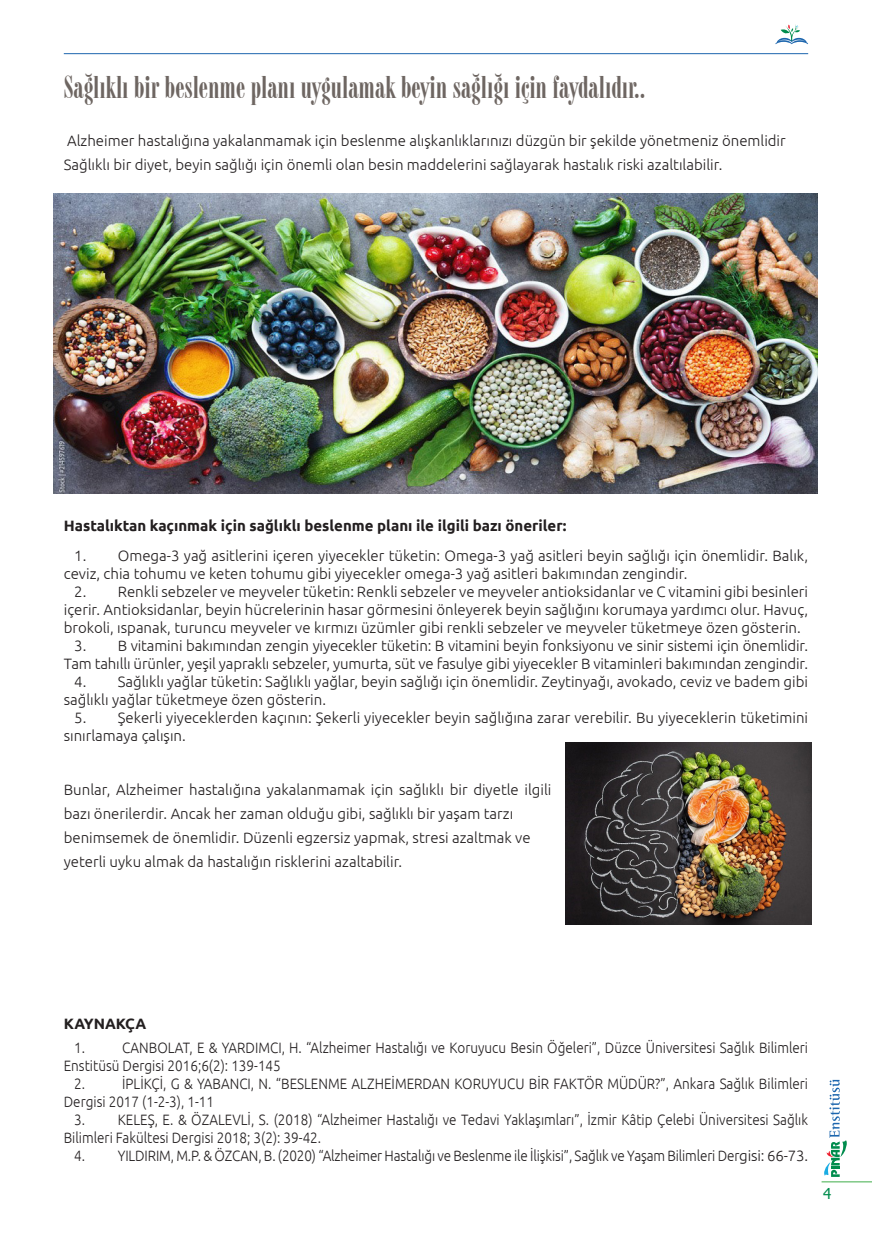
<style>
.page{position:relative;width:872px;height:1234px;background:#fff}
.page>*{position:absolute;margin:0;border:0;box-sizing:border-box;transform-origin:0 0}
.t1{font:30px "Modern 735 BT Roman A";color:#6e6662}
.t2{font:300 15px/18px "Ubuntu";color:#231f20}
.t3{font:300 15px/18px "Ubuntu";color:#231f20;scale:.9 1}
.t4{font:700 15px "Ubuntu";color:#231f20}
.t5{font:15px "Tahoma";color:#008c4d}
</style>
<div class="page">
<hr style="left:64px;top:53px;width:744px;height:1px;background:#1d66ae">
<svg style="left:775px;top:24px;width:33px;height:20px"></svg>
<hr style="left:821px;top:1181px;width:51px;height:1px;background:#40ae49">
<svg style="left:824px;top:1079px;width:23px;height:97px"></svg>
<img style="left:54px;top:193px;width:763px;height:300px">
<img style="left:566px;top:742px;width:245px;height:182px">
<p class="t1" style="left:64px;top:70px;width:583px">Sağlıklı bir beslenme planı uygulamak beyin sağlığı için faydalıdır..</p>
<p class="t2" style="left:67px;top:132px;width:720px">Alzheimer hastalığına yakalanmamak için beslenme alışkanlıklarınızı düzgün bir şekilde yönetmeniz önemlidir</p>
<p class="t2" style="left:64px;top:156px;width:660px">Sağlıklı bir diyet, beyin sağlığı için önemli olan besin maddelerini sağlayarak hastalık riski azaltılabilir.</p>
<p class="t4" style="left:64px;top:516px;width:504px">Hastalıktan kaçınmak için sağlıklı beslenme planı ile ilgili bazı öneriler:</p>
<p class="t2" style="left:64px;top:546px;width:746px;text-indent:10px">1. Omega-3 yağ asitlerini içeren yiyecekler tüketin: Omega-3 yağ asitleri beyin sağlığı için önemlidir. Balık, ceviz, chia tohumu ve keten tohumu gibi yiyecekler omega-3 yağ asitleri bakımından zengindir.</p>
<p class="t2" style="left:64px;top:582px;width:746px;text-align:justify;text-indent:10px">2. Renkli sebzeler ve meyveler tüketin: Renkli sebzeler ve meyveler antioksidanlar ve C vitamini gibi besinleri içerir. Antioksidanlar, beyin hücrelerinin hasar görmesini önleyerek beyin sağlığını korumaya yardımcı olur. Havuç, brokoli, ıspanak, turuncu meyveler ve kırmızı üzümler gibi renkli sebzeler ve meyveler tüketmeye özen gösterin.</p>
<p class="t2" style="left:64px;top:636px;width:746px;text-align:right">3. B vitamini bakımından zengin yiyecekler tüketin: B vitamini beyin fonksiyonu ve sinir sistemi için önemlidir.<br>Tam tahıllı ürünler, yeşil yapraklı sebzeler, yumurta, süt ve fasulye gibi yiyecekler B vitaminleri bakımından zengindir.</p>
<p class="t2" style="left:64px;top:672px;width:746px;text-indent:10px">4. Sağlıklı yağlar tüketin: Sağlıklı yağlar, beyin sağlığı için önemlidir. Zeytinyağı, avokado, ceviz ve badem gibi sağlıklı yağlar tüketmeye özen gösterin.</p>
<p class="t2" style="left:64px;top:708px;width:746px;text-indent:10px">5. Şekerli yiyeceklerden kaçının: Şekerli yiyecekler beyin sağlığına zarar verebilir. Bu yiyeceklerin tüketimini sınırlamaya çalışın.</p>
<p class="t2" style="left:64px;top:777px;width:489px;line-height:24px">Bunlar, Alzheimer hastalığına yakalanmamak için sağlıklı bir diyetle ilgili bazı önerilerdir. Ancak her zaman olduğu gibi, sağlıklı bir yaşam tarzı</p>
<p class="t2" style="left:64px;top:828px;width:468px">benimsemek de önemlidir. Düzenli egzersiz yapmak, stresi azaltmak ve</p>
<p class="t2" style="left:64px;top:852px;width:340px">yeterli uyku almak da hastalığın risklerini azaltabilir.</p>
<p class="t4" style="left:64px;top:1014px;width:84px">KAYNAKÇA</p>
<p class="t3" style="left:74px;top:1038px;width:14px">1.</p>
<p class="t3" style="left:64px;top:1038px;width:828px;text-indent:58px">CANBOLAT, E &amp; YARDIMCI, H. “Alzheimer Hastalığı ve Koruyucu Besin Öğeleri”, Düzce Üniversitesi Sağlık Bilimleri<br>Enstitüsü Dergisi 2016;6(2): 139-145</p>
<p class="t3" style="left:74px;top:1074px;width:14px">2.</p>
<p class="t3" style="left:64px;top:1074px;width:828px;text-indent:58px">İPLİKÇİ, G &amp; YABANCI, N. “BESLENME ALZHEİMERDAN KORUYUCU BİR FAKTÖR MÜDÜR?”, Ankara Sağlık Bilimleri<br>Dergisi 2017 (1-2-3), 1-11</p>
<p class="t3" style="left:64px;top:1110px;width:828px;text-indent:11px">3. KELEŞ, E. &amp; ÖZALEVLİ, S. (2018) “Alzheimer Hastalığı ve Tedavi Yaklaşımları”, İzmir Kâtip Çelebi Üniversitesi Sağlık<br>Bilimleri Fakültesi Dergisi 2018; 3(2): 39-42.</p>
<p class="t3" style="left:74px;top:1146px;width:816px">4. YILDIRIM, M.P. &amp; ÖZCAN, B. (2020) “Alzheimer Hastalığı ve Beslenme ile İlişkisi”, Sağlık ve Yaşam Bilimleri Dergisi: 66-73.</p>
<p class="t5" style="left:823px;top:1183px;width:10px">4</p>
</div>
